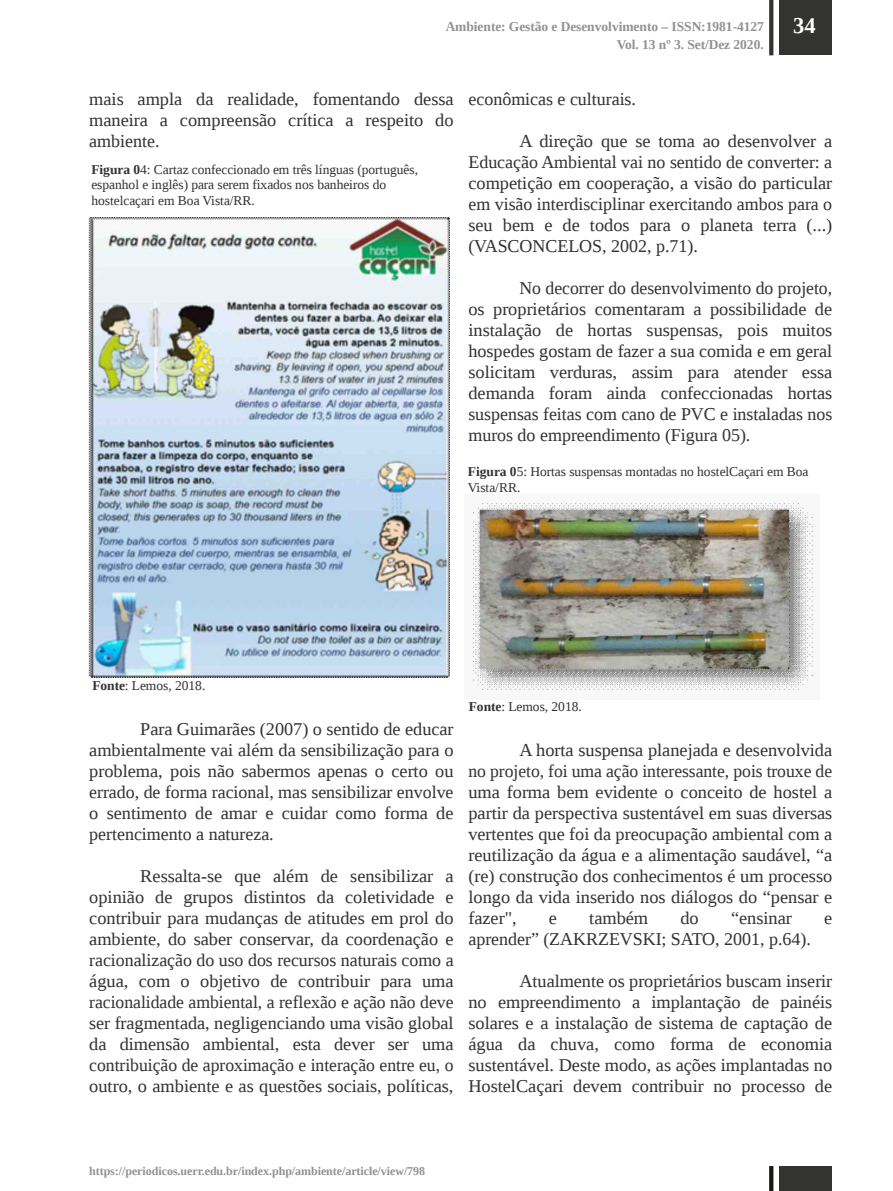
<style>
.page{position:relative;width:893px;height:1191px;background:#fff}
.page>*{position:absolute;margin:0;border:0;box-sizing:border-box;transform-origin:0 0}
.t1{font:700 22.5px "Liberation Serif";color:#fff}
.t2{font:18px/21px "Liberation Serif";color:#333332;text-align:justify}
.t3{font:13.5px/15.5px "Liberation Serif";color:#333332}
.t4{font:700 13.5px/18px "Liberation Serif";color:#929291;text-align:right}
.t5{font:700 12px "Liberation Serif";letter-spacing:-.005em;color:#929291}
.s1{font-weight:700}
</style>
<div class="page">
<div style="left:779px;top:0;width:53px;height:55px;background:#333332"></div>
<svg style="left:769px;top:0;width:4px;height:55px"></svg>
<div style="left:779px;top:1166px;width:53px;height:25px;background:#333332"></div>
<svg style="left:769px;top:1166px;width:4px;height:25px"></svg>
<img style="left:88px;top:217px;width:362px;height:460px">
<img style="left:472px;top:502px;width:343px;height:188px">
<p class="t4" style="left:446px;top:18px;width:320px">Ambiente: Gestão e Desenvolvimento – ISSN:1981-4127<br>Vol. 13 nº 3. Set/Dez 2020.</p>
<p class="t1" style="left:793px;top:13px;width:24px">34</p>
<p class="t2" style="left:89px;top:88px;width:366px">mais ampla da realidade, fomentando dessa maneira a compreensão crítica a respeito do ambiente.</p>
<p class="t3" style="left:91px;top:161px;width:328px"><span class="s1">Figura 0</span>4: Cartaz confeccionado em três línguas (português, espanhol e inglês) para serem fixados nos banheiros do hostelcaçari em Boa Vista/RR.</p>
<p class="t2" style="left:468px;top:88px;width:169px">econômicas e culturais.</p>
<p class="t2" style="left:468px;top:130px;width:365px;text-indent:51px">A direção que se toma ao desenvolver a Educação Ambiental vai no sentido de converter: a competição em cooperação, a visão do particular em visão interdisciplinar exercitando ambos para o seu bem e de todos para o planeta terra (...) (VASCONCELOS, 2002, p.71).</p>
<p class="t2" style="left:468px;top:277px;width:365px;text-indent:51px">No decorrer do desenvolvimento do projeto, os proprietários comentaram a possibilidade de instalação de hortas suspensas, pois muitos hospedes gostam de fazer a sua comida e em geral solicitam verduras, assim para atender essa demanda foram ainda confeccionadas hortas suspensas feitas com cano de PVC e instaladas nos muros do empreendimento (Figura 05).</p>
<p class="t3" style="left:468px;top:464px;width:342px"><span class="s1">Figura 0</span>5: Hortas suspensas montadas no hostelCaçari em Boa<br>Vista/RR.</p>
<p class="t3" style="left:92px;top:677px;width:115px"><span class="s1">Fonte</span>: Lemos, 2018.</p>
<p class="t2" style="left:89px;top:718px;width:366px;text-indent:51px">Para Guimarães (2007) o sentido de educar ambientalmente vai além da sensibilização para o problema, pois não sabermos apenas o certo ou errado, de forma racional, mas sensibilizar envolve o sentimento de amar e cuidar como forma de pertencimento a natureza.</p>
<p class="t2" style="left:89px;top:865px;width:366px;text-indent:51px">Ressalta-se que além de sensibilizar a opinião de grupos distintos da coletividade e contribuir para mudanças de atitudes em prol do ambiente, do saber conservar, da coordenação e racionalização do uso dos recursos naturais como a água, com o objetivo de contribuir para uma racionalidade ambiental, a reflexão e ação não deve ser fragmentada, negligenciando uma visão global da dimensão ambiental, esta dever ser uma contribuição de aproximação e interação entre eu, o outro, o ambiente e as questões sociais, políticas,</p>
<p class="t3" style="left:469px;top:699px;width:115px"><span class="s1">Fonte</span>: Lemos, 2018.</p>
<p class="t2" style="left:468px;top:739px;width:365px;text-indent:51px">A horta suspensa planejada e desenvolvida no projeto, foi uma ação interessante, pois trouxe de uma forma bem evidente o conceito de hostel a partir da perspectiva sustentável em suas diversas vertentes que foi da preocupação ambiental com a reutilização da água e a alimentação saudável, “a (re) construção dos conhecimentos é um processo longo da vida inserido nos diálogos do “pensar e fazer",</p>
<p class="t2" style="left:549px;top:907px;width:10px">e</p>
<p class="t2" style="left:589px;top:907px;width:60px">também</p>
<p class="t2" style="left:680px;top:907px;width:20px">do</p>
<p class="t2" style="left:731px;top:907px;width:62px">“ensinar</p>
<p class="t2" style="left:824px;top:907px;width:10px">e</p>
<p class="t2" style="left:468px;top:928px;width:344px">aprender” (ZAKRZEVSKI; SATO, 2001, p.64).</p>
<p class="t2" style="left:468px;top:970px;width:365px;text-indent:51px">Atualmente os proprietários buscam inserir no empreendimento a implantação de painéis solares e a instalação de sistema de captação de água da chuva, como forma de economia sustentável. Deste modo, as ações implantadas no HostelCaçari devem contribuir no processo de</p>
<p class="t5" style="left:89px;top:1163px;width:337px">https://periodicos.uerr.edu.br/index.php/ambiente/article/view/798</p>
</div>
